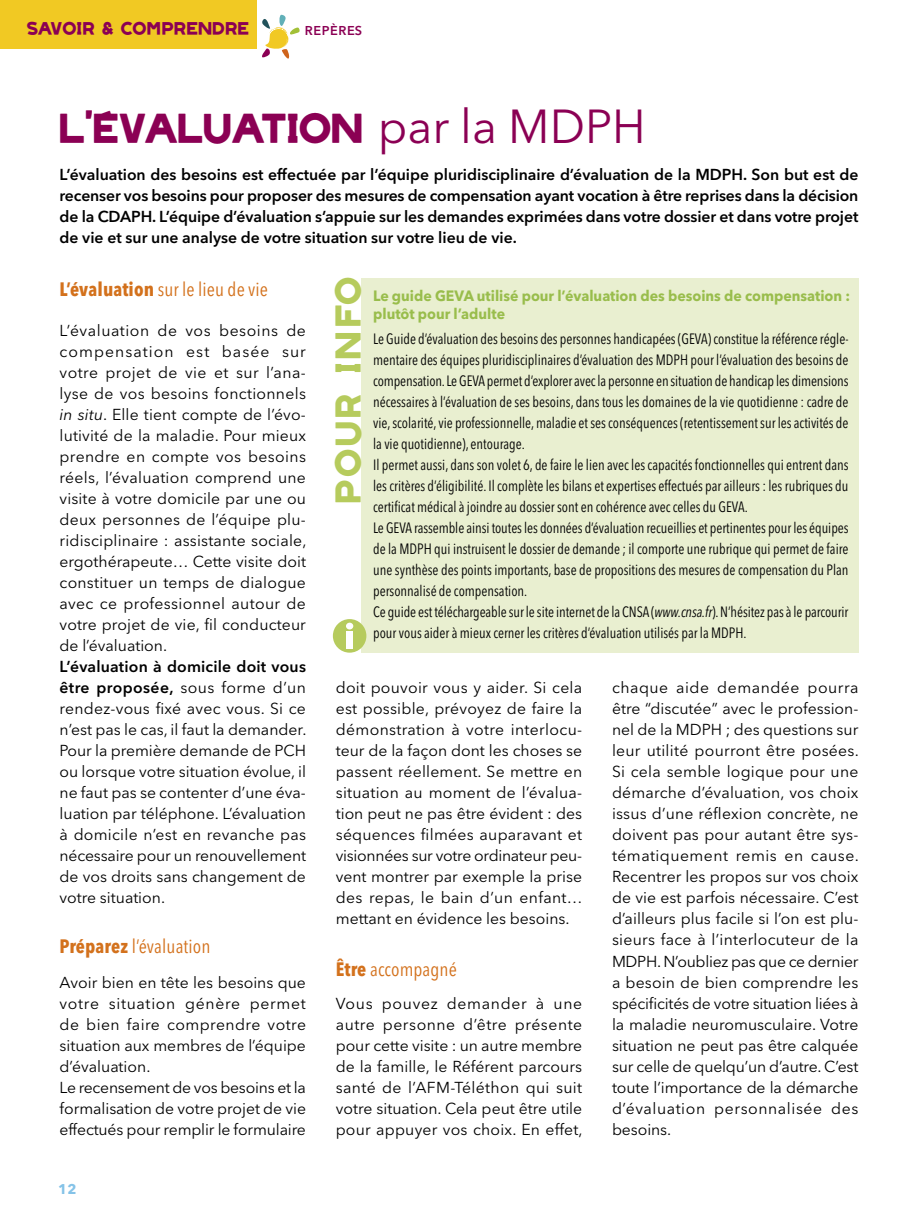
<style>
.page{position:relative;width:918px;height:1216px;background:#fff}
.page>*{position:absolute;margin:0;border:0;box-sizing:border-box;transform-origin:0 0}
.t1{font:700 32.38px "AFM Telethon";color:#8b0054}
.t2{font:700 28px "AFM Telethon";letter-spacing:.1em;color:#b6cb5d}
.t3{font:condensed 19.25px "Avenir Next LT Pro";letter-spacing:.005em;color:#d3711c}
.t4{font:15.75px/21px "Avenir Next LT Pro";color:#000;text-align:justify}
.t5{font:600 15.75px/21px "Avenir Next LT Pro";color:#000;text-align:justify}
.t6{font:condensed 14.88px/21px "Avenir Next LT Pro";color:#000;scale:.95 1}
.t7{font:700 14.88px/17.8px "Avenir Next LT Pro";color:#99bd4c;scale:.95 1}
.t8{font:700 14px "AFM Telethon";letter-spacing:.04em;color:#8b0054}
.t9{font:700 14px "Avenir Next LT Pro";color:#85c3e8}
.t10{font:600 12.78px "Avenir Next LT Pro";letter-spacing:.04em;color:#8b0054}
.s1{font-family:"Avenir Next LT Pro";font-weight:400;font-size:47.25px}
.s2{font-weight:700}
.s3{font-style:italic}
.s4{font-weight:600}
</style>
<div class="page">
<div style="left:0;top:0;width:256px;height:48px;background:#f1c923"></div>
<svg style="left:262px;top:15px;width:38px;height:44px"></svg>
<div style="left:340px;top:278px;width:518px;height:374px;background:#e9efd0"></div>
<div style="left:328px;top:277px;width:33px;height:379px;background:#fff"></div>
<div style="left:333px;top:619px;width:33px;height:33px;background:#b6cb5d;border-radius:50%"></div>
<div style="left:346px;top:622px;width:7px;height:7px;background:#fff;border-radius:50%"></div>
<div style="left:346px;top:631px;width:7px;height:17px;background:#fff"></div>
<p class="t8" style="left:27px;top:23px;width:224px">SAVOIR &amp; COMPRENDRE</p>
<p class="t10" style="left:305px;top:25px;width:59px">REPÈRES</p>
<h1 class="t1" style="left:60px;top:116px;width:588px">L’ÉVALUATION <span class="s1">par la MDPH</span></h1>
<p class="t5" style="left:60px;top:165px;width:800px">L’évaluation des besoins est effectuée par l’équipe pluridisciplinaire d’évaluation de la MDPH. Son but est de recenser vos besoins pour proposer des mesures de compensation ayant vocation à être reprises dans la décision de la CDAPH. L’équipe d’évaluation s’appuie sur les demandes exprimées dans votre dossier et dans votre projet de vie et sur une analyse de votre situation sur votre lieu de vie.</p>
<p class="t3" style="left:60px;top:281px;width:210px"><span class="s2">L’évaluation</span> sur le lieu de vie</p>
<p class="t4" style="left:60px;top:321px;width:248px">L’évaluation de vos besoins de compensation est basée sur votre projet de vie et sur l’ana&shy;lyse de vos besoins fonctionnels <span class="s3">in situ</span>. Elle tient compte de l’évo&shy;lutivité de la maladie. Pour mieux prendre en compte vos besoins réels, l’évaluation comprend une visite à votre domicile par une ou deux personnes de l’équipe plu&shy;ridisciplinaire : assistante sociale, ergothérapeute… Cette visite doit constituer un temps de dialogue avec ce professionnel autour de votre projet de vie, fil conducteur de l’évaluation.</p>
<p class="t4" style="left:60px;top:657px;width:248px"><span class="s4">L’évaluation à domicile doit vous être proposée,</span> sous forme d’un rendez-vous fixé avec vous. Si ce n’est pas le cas, il faut la demander.<br>Pour la première demande de PCH ou lorsque votre situation évolue, il ne faut pas se contenter d’une éva&shy;luation par téléphone. L’évaluation à domicile n’est en revanche pas nécessaire pour un renouvellement de vos droits sans changement de votre situation.</p>
<p class="t3" style="left:60px;top:938px;width:152px"><span class="s2">Préparez</span> l’évaluation</p>
<p class="t4" style="left:60px;top:972px;width:248px;text-align:left">Avoir bien en tête les besoins que votre situation génère permet de bien faire comprendre votre situation aux membres de l’équipe d’évaluation.<br>Le recensement de vos besoins et la formalisation de votre projet de vie effectués pour remplir le formulaire</p>
<p class="t9" style="left:58px;top:1183px;width:20px">12</p>
<h2 class="t2" style="left:337px;top:503px;width:227px;rotate:-90deg">POUR INFO</h2>
<p class="t7" style="left:373px;top:288px;width:503px">Le guide GEVA utilisé pour l’évaluation des besoins de compensation : plutôt pour l’adulte</p>
<p class="t6" style="left:373px;top:329px;width:502px">Le Guide d’évaluation des besoins des personnes handicapées (GEVA) constitue la référence régle&shy;mentaire des équipes pluridisciplinaires d’évaluation des MDPH pour l’évaluation des besoins de compensation. Le GEVA permet d’explorer avec la personne en situation de handicap les dimensions nécessaires à l’évaluation de ses besoins, dans tous les domaines de la vie quotidienne : cadre de vie, scolarité, vie professionnelle, maladie et ses conséquences (retentissement sur les activités de la vie quotidienne), entourage.<br>Il permet aussi, dans son volet 6, de faire le lien avec les capacités fonctionnelles qui entrent dans les critères d’éligibilité. Il complète les bilans et expertises effectués par ailleurs : les rubriques du certificat médical à joindre au dossier sont en cohérence avec celles du GEVA.<br>Le GEVA rassemble ainsi toutes les données d’évaluation recueillies et pertinentes pour les équipes de la MDPH qui instruisent le dossier de demande ; il comporte une rubrique qui permet de faire une synthèse des points importants, base de propositions des mesures de compensation du Plan personnalisé de compensation.<br>Ce guide est téléchargeable sur le site internet de la CNSA (<span class="s3">www.cnsa.fr</span>). N’hésitez pas à le parcourir pour vous aider à mieux cerner les critères d’évaluation utilisés par la MDPH.</p>
<p class="t4" style="left:336px;top:678px;width:248px">doit pouvoir vous y aider. Si cela est possible, prévoyez de faire la démonstration à votre interlocu&shy;teur de la façon dont les choses se passent réellement. Se mettre en situation au moment de l’évalua&shy;tion peut ne pas être évident : des séquences filmées auparavant et visionnées sur votre ordinateur peu&shy;vent montrer par exemple la prise des repas, le bain d’un enfant… mettant en évidence les besoins.</p>
<p class="t3" style="left:336px;top:961px;width:123px"><span class="s2">Être</span> accompagné</p>
<p class="t4" style="left:336px;top:993px;width:248px">Vous pouvez demander à une autre personne d’être présente pour cette visite : un autre membre de la famille, le Référent parcours santé de l’AFM-Téléthon qui suit votre situation. Cela peut être utile pour appuyer vos choix. En effet,</p>
<p class="t4" style="left:612px;top:678px;width:248px">chaque aide demandée pourra être “discutée” avec le profession&shy;nel de la MDPH ; des questions sur leur utilité pourront être posées.<br>Si cela semble logique pour une démarche d’évaluation, vos choix issus d’une réflexion concrète, ne doivent pas pour autant être sys&shy;tématiquement remis en cause.<br>Recentrer les propos sur vos choix de vie est parfois nécessaire. C’est d’ailleurs plus facile si l’on est plu&shy;sieurs face à l’interlocuteur de la MDPH. N’oubliez pas que ce dernier a besoin de bien comprendre les spécificités de votre situation liées à la maladie neuromusculaire. Votre situation ne peut pas être calquée sur celle de quelqu’un d’autre. C’est toute l’importance de la démarche d’évaluation personnalisée des besoins.</p>
</div>
